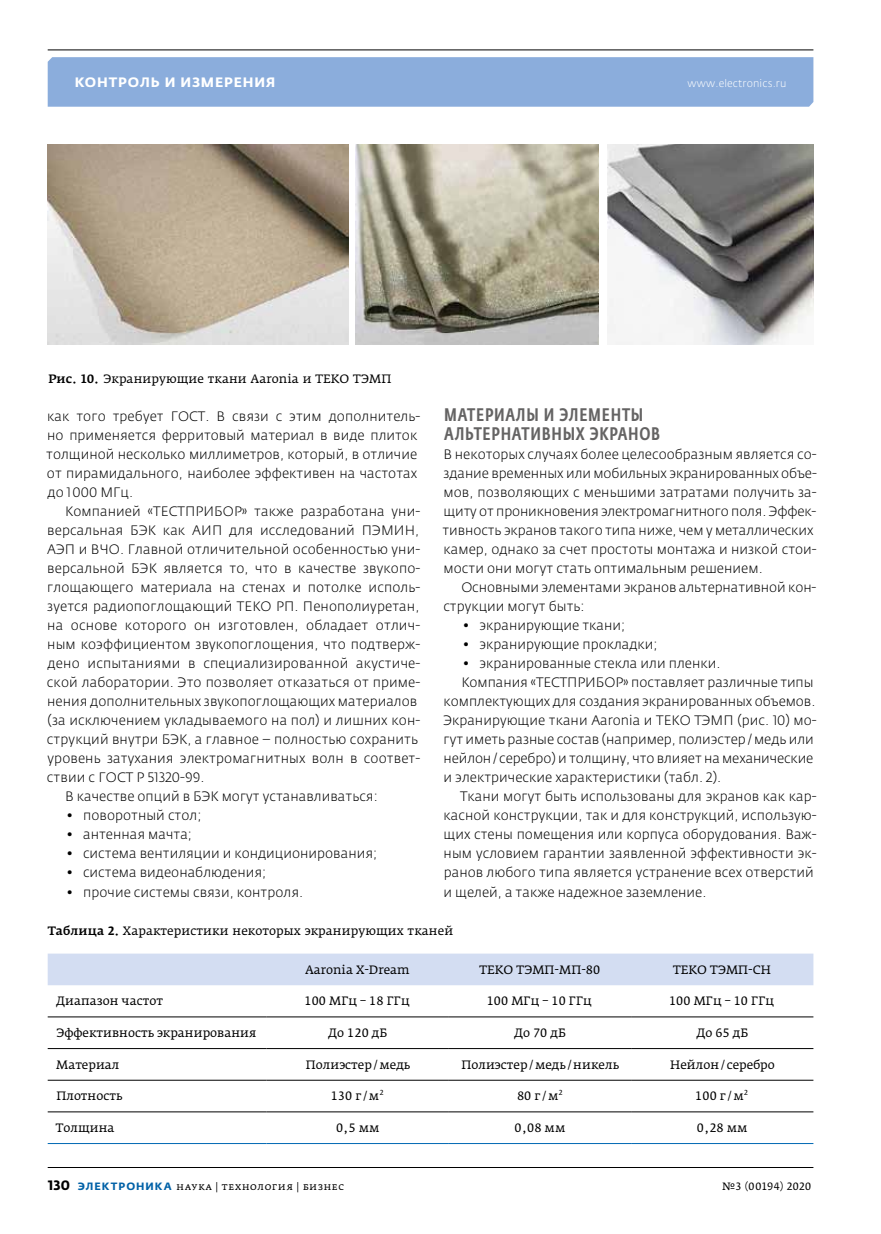
<style>
.page{position:relative;width:881px;height:1234px;background:#fff}
.page>*{position:absolute;margin:0;border:0;box-sizing:border-box;transform-origin:0 0}
.t1{font:500 18px/19px "Fedra Sans Cond Pro";letter-spacing:.045em;color:#646363}
.t2{font:300 13.5px/19px "Fedra Sans Pro";letter-spacing:.005em;color:#000}
.t3{font:700 13.5px "Fedra Sans Alt Pro";letter-spacing:.06em;color:#fff}
.t4{font:12px "Fedra Serif A Pro";color:#000}
.t5{font:10.5px "Fedra Serif A Pro";letter-spacing:.035em;color:#000}
.t6{font:300 10.5px "Fedra Sans Pro";letter-spacing:.015em;color:#fff}
.s1{font-weight:500}
.s2{font-family:"Fedra Sans Pro";font-weight:700;font-size:13.5px}
.s3{font-family:"Fedra Sans Alt Pro";font-weight:700;color:#0061a7}
</style>
<div class="page">
<div style="left:48px;top:57px;width:765px;height:50px;background:#8baddc"></div>
<hr style="left:48px;top:49px;width:765px;height:1px;background:#000">
<hr style="left:48px;top:1166px;width:765px;height:1px;background:#000">
<div style="left:48px;top:953px;width:765px;height:32px;background:#d3ddf2"></div>
<hr style="left:48px;top:1016px;width:218px;height:1px;background:#000">
<hr style="left:266px;top:1016px;width:182px;height:1px;background:#000">
<hr style="left:448px;top:1016px;width:183px;height:1px;background:#000">
<hr style="left:631px;top:1016px;width:182px;height:1px;background:#000">
<hr style="left:48px;top:1048px;width:218px;height:1px;background:#000">
<hr style="left:266px;top:1048px;width:182px;height:1px;background:#000">
<hr style="left:448px;top:1048px;width:183px;height:1px;background:#000">
<hr style="left:631px;top:1048px;width:182px;height:1px;background:#000">
<hr style="left:48px;top:1079px;width:218px;height:1px;background:#000">
<hr style="left:266px;top:1079px;width:182px;height:1px;background:#000">
<hr style="left:448px;top:1079px;width:183px;height:1px;background:#000">
<hr style="left:631px;top:1079px;width:182px;height:1px;background:#000">
<hr style="left:48px;top:1111px;width:218px;height:1px;background:#000">
<hr style="left:266px;top:1111px;width:182px;height:1px;background:#000">
<hr style="left:448px;top:1111px;width:183px;height:1px;background:#000">
<hr style="left:631px;top:1111px;width:182px;height:1px;background:#000">
<hr style="left:48px;top:1142px;width:218px;height:1px;background:#0069b4">
<hr style="left:266px;top:1142px;width:182px;height:1px;background:#0069b4">
<hr style="left:448px;top:1142px;width:183px;height:1px;background:#0069b4">
<hr style="left:631px;top:1142px;width:182px;height:1px;background:#0069b4">
<img style="left:48px;top:145px;width:300px;height:199px">
<img style="left:355px;top:145px;width:243px;height:199px">
<img style="left:607px;top:145px;width:206px;height:199px">
<p class="t3" style="left:75px;top:74px;width:202px">Контроль и измерения</p>
<p class="t6" style="left:687px;top:77px;width:100px">www.electronics.ru</p>
<p class="t4" style="left:48px;top:371px;width:344px"><span class="s1">Рис. 10.</span> Экранирующие ткани Aaronia и ТЕКО ТЭМП</p>
<h1 class="t1" style="left:444px;top:405px;width:217px">Материалы и элементы альтернативных экранов</h1>
<p class="t2" style="left:442px;top:444px;width:375px">В некоторых случаях более целесообразным является со&shy;здание временных или мобильных экранированных объе&shy;мов, позволяющих с меньшими затратами получить за&shy;щиту от проникновения электромагнитного поля. Эффек&shy;тивность экранов такого типа ниже, чем у металлических камер, однако за счет простоты монтажа и низкой стои&shy;мости они могут стать оптимальным решением.</p>
<p class="t2" style="left:443px;top:577px;width:374px;text-indent:18px">Основными элементами экранов альтернативной кон&shy;струкции могут быть:</p>
<p class="t2" style="left:462px;top:615px;width:164px">• экранирующие ткани;</p>
<p class="t2" style="left:462px;top:634px;width:196px">• экранирующие прокладки;</p>
<p class="t2" style="left:462px;top:653px;width:259px">• экранированные стекла или пленки.</p>
<p class="t2" style="left:461px;top:672px;width:353px">Компания «ТЕСТПРИБОР» поставляет различные типы</p>
<p class="t2" style="left:443px;top:691px;width:373px">комплектующих для создания экранированных объемов.</p>
<p class="t2" style="left:443px;top:710px;width:375px">Экранирующие ткани Aaronia и ТЕКО ТЭМП (рис. 10) мо-</p>
<p class="t2" style="left:443px;top:729px;width:371px">гут иметь разные состав (например, полиэстер/медь или</p>
<p class="t2" style="left:443px;top:748px;width:371px">нейлон/серебро) и толщину, что влияет на механические</p>
<p class="t2" style="left:443px;top:767px;width:279px">и электрические характеристики (табл. 2).</p>
<p class="t2" style="left:460px;top:786px;width:358px">Ткани могут быть использованы для экранов как кар-</p>
<p class="t2" style="left:443px;top:805px;width:374px">касной конструкции, так и для конструкций, использую-</p>
<p class="t2" style="left:443px;top:825px;width:374px">щих стены помещения или корпуса оборудования. Важ-</p>
<p class="t2" style="left:443px;top:844px;width:374px">ным условием гарантии заявленной эффективности эк-</p>
<p class="t2" style="left:444px;top:863px;width:371px">ранов любого типа является устранение всех отверстий</p>
<p class="t2" style="left:443px;top:882px;width:264px">и щелей, а также надежное заземление.</p>
<p class="t4" style="left:48px;top:922px;width:407px"><span class="s1">Таблица 2.</span> Характеристики некоторых экранирующих тканей</p>
<p class="t4" style="left:305px;top:961px;width:106px">Aaronia X-Dream</p>
<p class="t4" style="left:479px;top:961px;width:122px">ТЕКО ТЭМП-МП‑80</p>
<p class="t4" style="left:673px;top:961px;width:99px">ТЕКО ТЭМП-СН</p>
<p class="t4" style="left:56px;top:993px;width:108px">Диапазон частот</p>
<p class="t4" style="left:304px;top:993px;width:107px">100 МГц – 18 ГГц</p>
<p class="t4" style="left:486px;top:993px;width:107px">100 МГц – 10 ГГц</p>
<p class="t4" style="left:668px;top:993px;width:107px">100 МГц – 10 ГГц</p>
<p class="t4" style="left:56px;top:1024px;width:202px">Эффективность экранирования</p>
<p class="t4" style="left:328px;top:1024px;width:60px">До 120 дБ</p>
<p class="t4" style="left:514px;top:1024px;width:53px">До 70 дБ</p>
<p class="t4" style="left:696px;top:1024px;width:53px">До 65 дБ</p>
<p class="t4" style="left:56px;top:1056px;width:65px">Материал</p>
<p class="t4" style="left:305px;top:1056px;width:106px">Полиэстер/медь</p>
<p class="t4" style="left:461px;top:1056px;width:159px">Полиэстер/медь/никель</p>
<p class="t4" style="left:670px;top:1056px;width:106px">Нейлон/ серебро</p>
<p class="t4" style="left:56px;top:1088px;width:67px">Плотность</p>
<p class="t4" style="left:330px;top:1088px;width:54px">130 г/м<sup>2</sup></p>
<p class="t4" style="left:517px;top:1088px;width:47px">80 г/м<sup>2</sup></p>
<p class="t4" style="left:695px;top:1088px;width:54px">100 г/м<sup>2</sup></p>
<p class="t4" style="left:56px;top:1119px;width:60px">Толщина</p>
<p class="t4" style="left:336px;top:1119px;width:45px">0,5 мм</p>
<p class="t4" style="left:514px;top:1119px;width:52px">0,08 мм</p>
<p class="t4" style="left:696px;top:1119px;width:52px">0,28 мм</p>
<p class="t2" style="left:46px;top:406px;width:375px">как того требует ГОСТ. В связи с этим дополнитель&shy;но применяется ферритовый материал в виде плиток толщиной несколько миллиметров, который, в отличие от пирамидального, наиболее эффективен на частотах до 1000 МГц.</p>
<p class="t2" style="left:65px;top:501px;width:356px">Компанией «ТЕСТПРИБОР» также разработана уни-</p>
<p class="t2" style="left:47px;top:520px;width:373px">версальная БЭК как АИП для исследований ПЭМИН,</p>
<p class="t2" style="left:47px;top:539px;width:374px">АЭП и ВЧО. Главной отличительной особенностью уни-</p>
<p class="t2" style="left:47px;top:558px;width:374px">версальной БЭК является то, что в качестве звукопо-</p>
<p class="t2" style="left:47px;top:577px;width:374px">глощающего материала на стенах и потолке исполь-</p>
<p class="t2" style="left:47px;top:596px;width:373px">зуется радиопоглощающий ТЕКО РП. Пенополиуретан,</p>
<p class="t2" style="left:47px;top:615px;width:374px">на основе которого он изготовлен, обладает отлич-</p>
<p class="t2" style="left:47px;top:634px;width:374px">ным коэффициентом звукопоглощения, что подтверж-</p>
<p class="t2" style="left:48px;top:653px;width:374px">дено испытаниями в специализированной акустиче-</p>
<p class="t2" style="left:47px;top:672px;width:375px">ской лаборатории. Это позволяет отказаться от приме-</p>
<p class="t2" style="left:47px;top:691px;width:371px">нения дополнительных звукопоглощающих материалов</p>
<p class="t2" style="left:47px;top:710px;width:374px">(за исключением укладываемого на пол) и лишних кон-</p>
<p class="t2" style="left:47px;top:729px;width:372px">струкций внутри БЭК, а главное – полностью сохранить</p>
<p class="t2" style="left:47px;top:748px;width:374px">уровень затухания электромагнитных волн в соответ-</p>
<p class="t2" style="left:47px;top:767px;width:159px">ствии с ГОСТ Р 51320-99.</p>
<p class="t2" style="left:65px;top:786px;width:314px">В качестве опций в БЭК могут устанавливаться:</p>
<p class="t2" style="left:66px;top:806px;width:136px">• поворотный стол;</p>
<p class="t2" style="left:66px;top:825px;width:127px">• антенная мачта;</p>
<p class="t2" style="left:66px;top:844px;width:312px">• система вентиляции и кондиционирования;</p>
<p class="t2" style="left:66px;top:863px;width:201px">• система видеонаблюдения;</p>
<p class="t2" style="left:66px;top:882px;width:238px">• прочие системы связи, контроля.</p>
<p class="t5" style="left:48px;top:1179px;width:298px"><span class="s2">130</span> <span class="s3">ЭЛЕКТРОНИКА</span> наука | технология | бизнес</p>
<p class="t5" style="left:722px;top:1179px;width:91px">№3 (00194) 2020</p>
</div>
